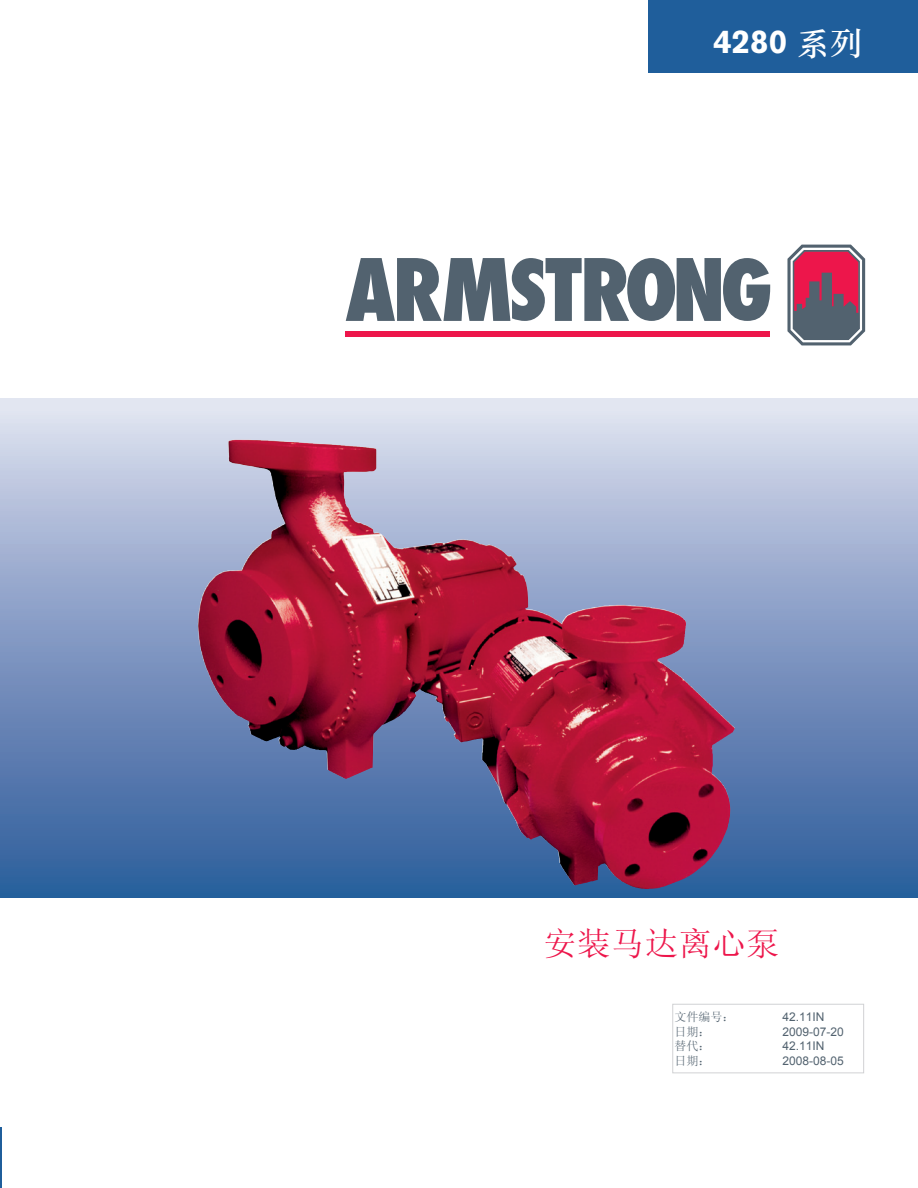
<style>
.page{position:relative;width:918px;height:1188px;background:#fff}
.page>*{position:absolute;margin:0;border:0;box-sizing:border-box;transform-origin:0 0}
.description{font:33px "Sim Sun";letter-spacing:.025em;color:#ed164b}
.seriesTitle{font:700 32.85px "Akzidenz Grotesk BE";color:#fff}
.fileNo{font:12px "Arial";color:#52626f}
.fileNo-2{font:12px "Sim Sun";color:#52626f}
.s1{font-family:"ST Zhongsong";font-weight:400}
</style>
<div class="page">
<svg style="left:0;top:398px;width:918px;height:500px;background:#8e7ca1"></svg>
<img style="left:203px;top:440px;width:82px;height:153px">
<div style="left:672px;top:1004px;width:192px;height:69px;border:1px solid #d1d2d4"></div>
<div style="left:648px;top:0;width:270px;height:72px;background:#1f5e9b"></div>
<svg style="left:787px;top:245px;width:78px;height:100px;background:#9d5e77"></svg>
<svg style="left:346px;top:258px;width:424px;height:63px"></svg>
<div style="left:345px;top:332px;width:425px;height:5px;background:#ed164b"></div>
<hr style="left:0;top:1127px;width:2px;height:61px;background:#1f5e9b">
<p class="seriesTitle" style="left:713px;top:23px;width:151px">4280 <span class="s1">系列</span></p>
<p class="description" style="left:544px;top:927px;width:237px">安装马达离心泵</p>
<p class="fileNo-2" style="left:675px;top:1011px;width:61px">文件编号：</p>
<p class="fileNo" style="left:783px;top:1009px;width:44px">42.11IN</p>
<p class="fileNo-2" style="left:675px;top:1026px;width:37px">日期：</p>
<p class="fileNo" style="left:783px;top:1024px;width:63px">2009-07-20</p>
<p class="fileNo-2" style="left:675px;top:1040px;width:37px">替代：</p>
<p class="fileNo" style="left:783px;top:1038px;width:44px">42.11IN</p>
<p class="fileNo-2" style="left:675px;top:1054px;width:37px">日期：</p>
<p class="fileNo" style="left:783px;top:1053px;width:63px">2008-08-05</p>
</div>
